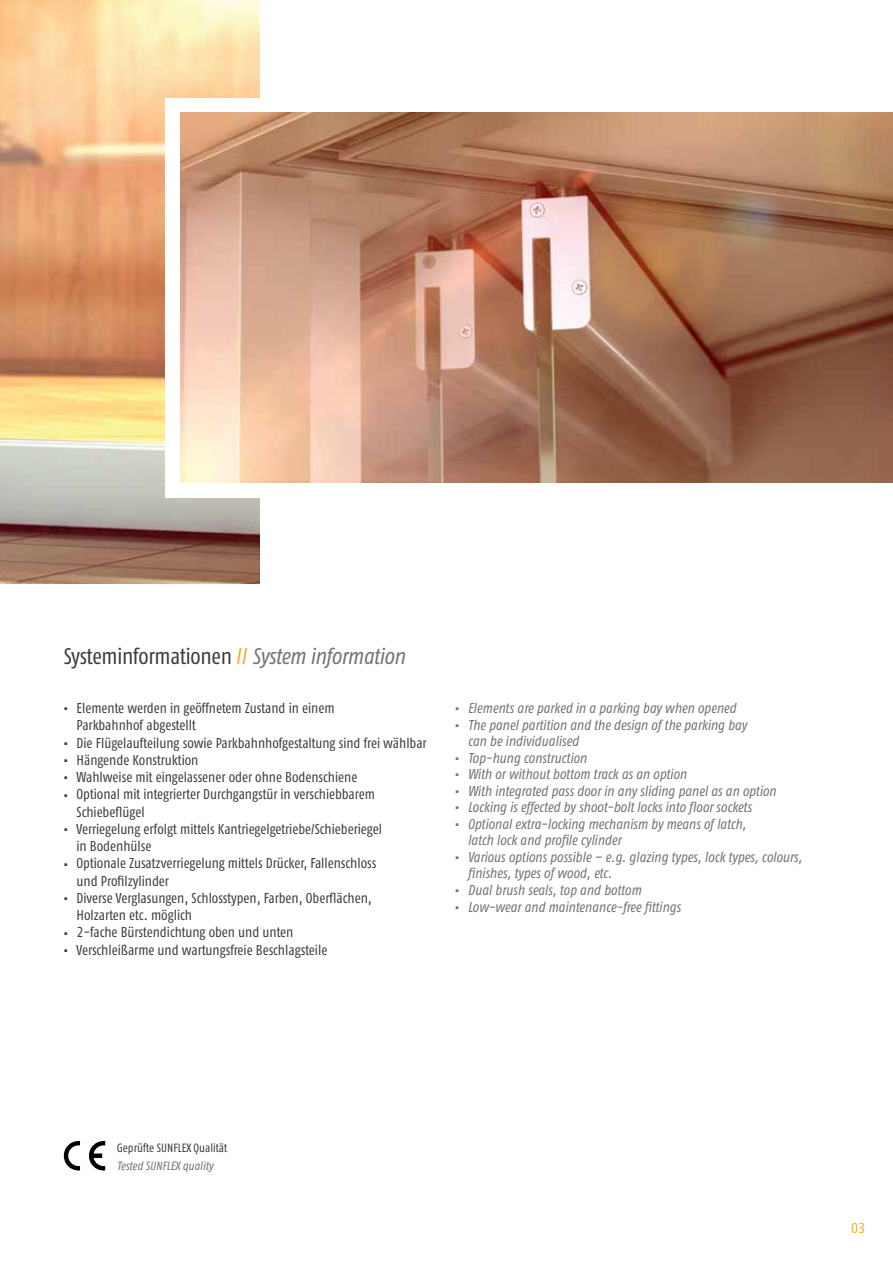
<style>
.page{position:relative;width:893px;height:1263px;background:#fff}
.page>*{position:absolute;margin:0;border:0;box-sizing:border-box;transform-origin:0 0}
.t1{font:22.5px "Fago Co Regular Tf";letter-spacing:-.01em;color:#3a3c3c}
.t2{font:14.25px/17.2px "Fago Co Regular Tf";color:#3a3c3c}
.t3{font:italic 14.25px/16.5px "Fago Co Regular Tf";color:#757374}
.t4{font:14.25px "Fago Co Regular Tf";color:#faa61a}
.t5{font:12px "Fago Co Regular Tf";color:#3a3c3c}
.t6{font:italic 12px "Fago Co Regular Tf";color:#757374}
.s1{color:#faa61a}
.s2{font-style:italic;color:#757374}
</style>
<div class="page">
<img style="left:0;top:0;width:259px;height:584px">
<div style="left:166px;top:98px;width:727px;height:399px;background:#fff"></div>
<img style="left:181px;top:113px;width:712px;height:370px">
<svg style="left:64px;top:1141px;width:16px;height:29px"></svg>
<svg style="left:89px;top:1141px;width:16px;height:29px"></svg>
<h1 class="t1" style="left:64px;top:644px;width:343px">Systeminformationen <span class="s1">//</span> <span class="s2">System information</span></h1>
<p class="t2" style="left:77px;top:699px;width:259px;text-indent:-13px">▪ Elemente werden in geöffnetem Zustand in einem<br>Parkbahnhof abgestellt</p>
<p class="t2" style="left:64px;top:734px;width:364px">▪ Die Flügelaufteilung sowie Parkbahnhofgestaltung sind frei wählbar</p>
<p class="t2" style="left:64px;top:751px;width:136px">▪ Hängende Konstruktion</p>
<p class="t2" style="left:64px;top:768px;width:295px">▪ Wahlweise mit eingelassener oder ohne Bodenschiene</p>
<p class="t2" style="left:77px;top:786px;width:300px;text-indent:-13px">▪ Optional mit integrierter Durchgangstür in verschiebbarem<br>Schiebeflügel</p>
<p class="t2" style="left:77px;top:820px;width:307px;text-indent:-13px">▪ Verriegelung erfolgt mittels Kantriegelgetriebe/Schieberiegel in Bodenhülse</p>
<p class="t2" style="left:77px;top:855px;width:301px;text-indent:-13px">▪ Optionale Zusatzverriegelung mittels Drücker, Fallenschloss und Profilzylinder</p>
<p class="t2" style="left:77px;top:889px;width:297px;text-indent:-13px">▪ Diverse Verglasungen, Schlosstypen, Farben, Oberflächen,<br>Holzarten etc. möglich</p>
<p class="t2" style="left:64px;top:924px;width:231px">▪ 2-fache Bürstendichtung oben und unten</p>
<p class="t2" style="left:64px;top:941px;width:265px">▪ Verschleißarme und wartungsfreie Beschlagsteile</p>
<p class="t3" style="left:455px;top:700px;width:283px">▪ Elements are parked in a parking bay when opened</p>
<p class="t3" style="left:468px;top:716px;width:280px;text-indent:-13px">▪ The panel partition and the design of the parking bay can be individualised</p>
<p class="t3" style="left:455px;top:749px;width:133px">▪ Top-hung construction</p>
<p class="t3" style="left:455px;top:766px;width:233px">▪ With or without bottom track as an option</p>
<p class="t3" style="left:455px;top:782px;width:323px">▪ With integrated pass door in any sliding panel as an option</p>
<p class="t3" style="left:455px;top:799px;width:298px">▪ Locking is effected by shoot-bolt locks into floor sockets</p>
<p class="t3" style="left:468px;top:815px;width:280px;text-indent:-13px">▪ Optional extra-locking mechanism by means of latch, latch lock and profile cylinder</p>
<p class="t3" style="left:468px;top:848px;width:336px;text-indent:-13px">▪ Various options possible – e.g. glazing types, lock types, colours, finishes, types of wood, etc.</p>
<p class="t3" style="left:455px;top:881px;width:188px">▪ Dual brush seals, top and bottom</p>
<p class="t3" style="left:455px;top:898px;width:227px">▪ Low-wear and maintenance-free fittings</p>
<p class="t5" style="left:117px;top:1141px;width:112px">Geprüfte SUNFLEX Qualität</p>
<p class="t6" style="left:117px;top:1159px;width:98px">Tested SUNFLEX quality</p>
<p class="t4" style="left:851px;top:1220px;width:16px">03</p>
</div>
